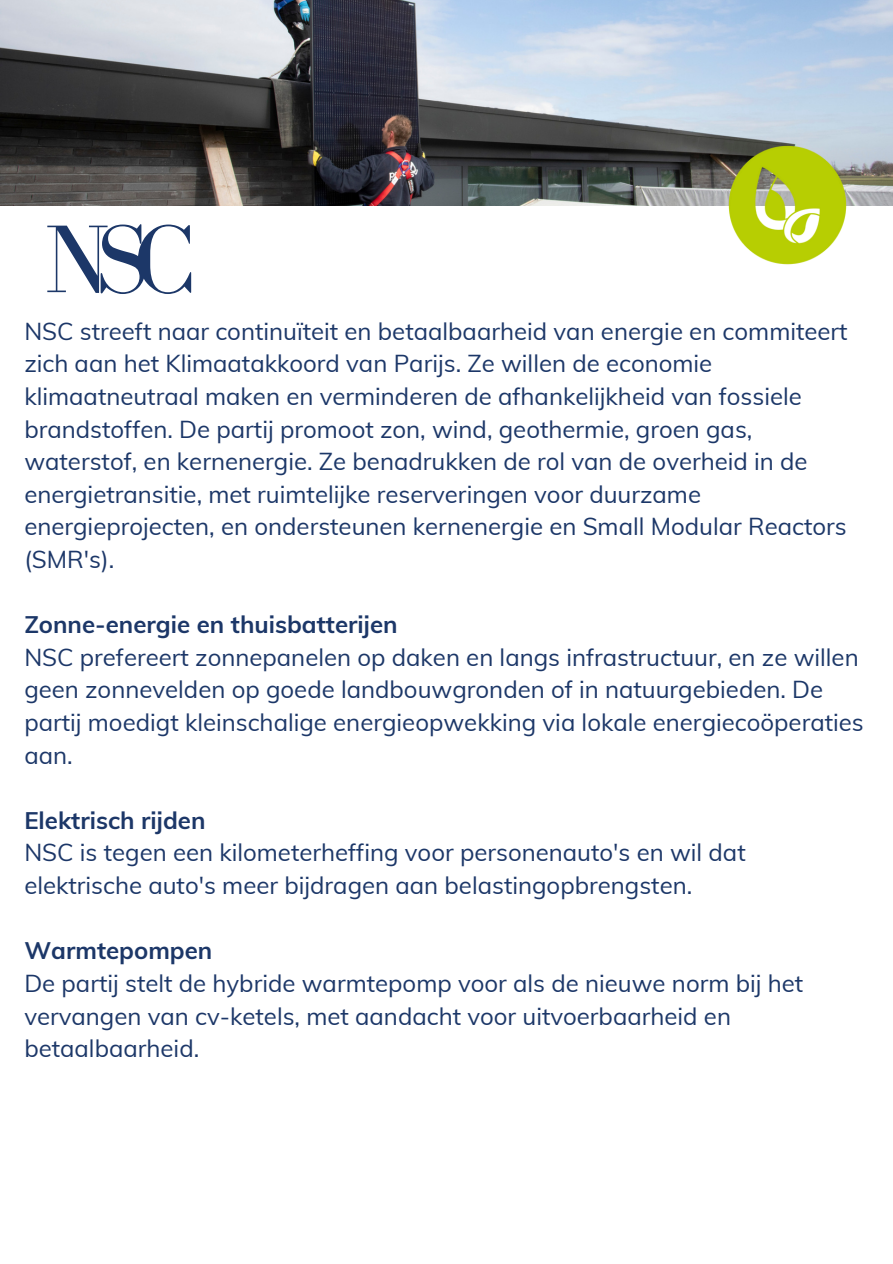
<style>
.page{position:relative;width:893px;height:1264px;background:#fff}
.page>*{position:absolute;margin:0;border:0;box-sizing:border-box;transform-origin:0 0}
.t1{font:98.85px "Bodoni FLF";color:#1c3768}
.t2{font:24px/32.5px "Muli";color:#1c3768}
.t3{font:700 24px "Muli";color:#1c3768}
</style>
<div class="page">
<img style="left:0;top:0;width:892px;height:206px">
<img style="left:727px;top:145px;width:120px;height:120px">
<p class="t1" style="left:45px;top:206px;width:152px">NSC</p>
<p class="t2" style="left:24px;top:314px;width:824px">NSC streeft naar continuïteit en betaalbaarheid van energie en commiteert zich aan het Klimaatakkoord van Parijs. Ze willen de economie klimaatneutraal maken en verminderen de afhankelijkheid van fossiele brandstoffen. De partij promoot zon, wind, geothermie, groen gas, waterstof, en kernenergie. Ze benadrukken de rol van de overheid in de energietransitie, met ruimtelij ke reserveringen voor duurzame energieprojecten, en ondersteunen kernenergie en Small Modular Reactors (SMR's).</p>
<p class="t3" style="left:24px;top:609px;width:375px">Zonne-energie en thuisbatterijen</p>
<p class="t2" style="left:24px;top:640px;width:840px">NSC prefereert zonnepanelen op daken en langs infrastructuur, en ze willen geen zonnevelden op goede landbouwgronden of in natuurgebieden. De partij moedigt kleinschalige energieopwekking via lokale energiecoöperaties aan.</p>
<p class="t3" style="left:24px;top:804px;width:183px">Elektrisch rijden</p>
<p class="t2" style="left:24px;top:836px;width:722px">NSC is tegen een kilometerheffing voor personenauto's en wil dat elektrische auto's meer bijdragen aan belastingopbrengsten.</p>
<p class="t3" style="left:24px;top:935px;width:189px">Warmtepompen</p>
<p class="t2" style="left:24px;top:966px;width:780px">De partij stelt de hybride warmtepomp voor als de nieuwe norm bij het vervangen van cv-ketels, met aandacht voor uitvoerbaarheid en betaalbaarheid.</p>
</div>
